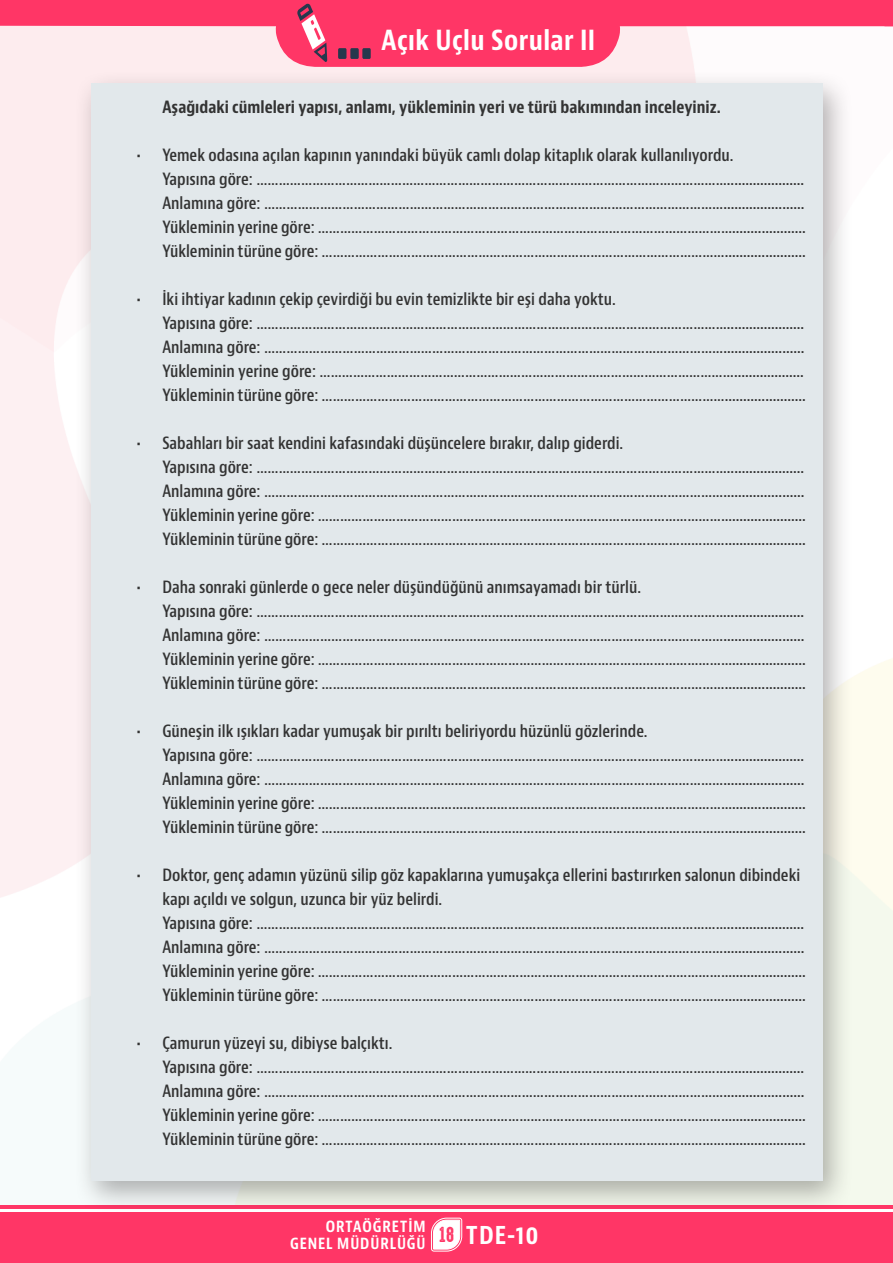
<style>
.page{position:relative;width:893px;height:1263px;background:#fff}
.page>*{position:absolute;margin:0;border:0;box-sizing:border-box;transform-origin:0 0}
.etkinlikadı{font:700 condensed 27px "Bernino Sans";letter-spacing:.015em;color:#fff}
.t1{font:700 condensed 24px "Bernino Sans";color:#fff}
.coktansecmeli_madde{font:600 condensed 16.5px/24px "Bernino Sans";color:#333}
.coktansecmeli_madde-2{font:700 condensed 16.5px "Bernino Sans";color:#333}
.t2{font:700 condensed 15px/17.2px "Bernino Sans";letter-spacing:.06em;color:#fff;text-align:right}
.s1{font-family:"High Voltage Rough";font-weight:400;font-stretch:normal;font-size:19.5px;color:#ff3666}
</style>
<div class="page">
<hr style="left:0;top:1205px;width:893px;height:4px;background:#ff3666">
<div style="left:0;top:1212px;width:893px;height:51px;background:#ff3666"></div>
<svg style="left:0;top:0;width:893px;height:67px;background:#fe819e"></svg>
<svg style="left:430px;top:1217px;width:33px;height:35px"></svg>
<svg style="left:338px;top:48px;width:33px;height:11px"></svg>
<svg style="left:297px;top:3px;width:30px;height:59px"></svg>
<div style="left:74px;top:70px;width:779px;height:1145px;background:#231f20;opacity:.35"></div>
<div style="left:91px;top:83px;width:732px;height:1097px;background:#e2e8eb"></div>
<p class="etkinlikadı" style="left:382px;top:24px;width:215px">Açık Uçlu Sorular II</p>
<p class="coktansecmeli_madde-2" style="left:162px;top:97px;width:560px">Aşağıdaki cümleleri yapısı, anlamı, yükleminin yeri ve türü bakımından inceleyiniz.</p>
<p class="coktansecmeli_madde" style="left:137px;top:144px;width:598px">• Yemek odasına açılan kapının yanındaki büyük camlı dolap kitaplık olarak kullanılıyordu.</p>
<p class="coktansecmeli_madde" style="left:162px;top:168px;width:643px">Yapısına göre: ……………………………………………………………………………………………………………….....................</p>
<p class="coktansecmeli_madde" style="left:162px;top:192px;width:643px">Anlamına göre: ……………………………………………………………………………………………………………......................</p>
<p class="coktansecmeli_madde" style="left:162px;top:216px;width:645px">Yükleminin yerine göre: …………………………………………………………………………………………………....................</p>
<p class="coktansecmeli_madde" style="left:162px;top:240px;width:645px">Yükleminin türüne göre: ………………………………………………………………………………………………......................</p>
<p class="coktansecmeli_madde" style="left:137px;top:288px;width:481px">• İki ihtiyar kadının çekip çevirdiği bu evin temizlikte bir eşi daha yoktu.</p>
<p class="coktansecmeli_madde" style="left:162px;top:312px;width:643px">Yapısına göre: ……………………………………………………………………………………………………………….....................</p>
<p class="coktansecmeli_madde" style="left:162px;top:336px;width:643px">Anlamına göre: ……………………………………………………………………………………………………………......................<br>Yükleminin yerine göre: …………………………………………………………………………………………………...................</p>
<p class="coktansecmeli_madde" style="left:162px;top:384px;width:645px">Yükleminin türüne göre: ………………………………………………………………………………………………......................</p>
<p class="coktansecmeli_madde" style="left:137px;top:432px;width:488px">• Sabahları bir saat kendini kafasındaki düşüncelere bırakır, dalıp giderdi.</p>
<p class="coktansecmeli_madde" style="left:162px;top:456px;width:643px">Yapısına göre: ……………………………………………………………………………………………………………….....................</p>
<p class="coktansecmeli_madde" style="left:162px;top:480px;width:643px">Anlamına göre: ……………………………………………………………………………………………………………......................</p>
<p class="coktansecmeli_madde" style="left:162px;top:504px;width:645px">Yükleminin yerine göre: …………………………………………………………………………………………………....................</p>
<p class="coktansecmeli_madde" style="left:162px;top:528px;width:645px">Yükleminin türüne göre: ………………………………………………………………………………………………......................</p>
<p class="coktansecmeli_madde" style="left:137px;top:576px;width:506px">• Daha sonraki günlerde o gece neler düşündüğünü anımsayamadı bir türlü.</p>
<p class="coktansecmeli_madde" style="left:162px;top:600px;width:643px">Yapısına göre: ……………………………………………………………………………………………………………….....................</p>
<p class="coktansecmeli_madde" style="left:162px;top:624px;width:643px">Anlamına göre: ……………………………………………………………………………………………………………......................</p>
<p class="coktansecmeli_madde" style="left:162px;top:648px;width:645px">Yükleminin yerine göre: …………………………………………………………………………………………………....................</p>
<p class="coktansecmeli_madde" style="left:162px;top:672px;width:645px">Yükleminin türüne göre: ………………………………………………………………………………………………......................</p>
<p class="coktansecmeli_madde" style="left:137px;top:720px;width:512px">• Güneşin ilk ışıkları kadar yumuşak bir pırıltı beliriyordu hüzünlü gözlerinde.</p>
<p class="coktansecmeli_madde" style="left:162px;top:744px;width:643px">Yapısına göre: ……………………………………………………………………………………………………………….....................</p>
<p class="coktansecmeli_madde" style="left:162px;top:768px;width:643px">Anlamına göre: ……………………………………………………………………………………………………………......................</p>
<p class="coktansecmeli_madde" style="left:162px;top:792px;width:645px">Yükleminin yerine göre: …………………………………………………………………………………………………....................</p>
<p class="coktansecmeli_madde" style="left:162px;top:816px;width:645px">Yükleminin türüne göre: ………………………………………………………………………………………………......................</p>
<p class="coktansecmeli_madde" style="left:137px;top:864px;width:665px">• Doktor, genç adamın yüzünü silip göz kapaklarına yumuşakça ellerini bastırırken salonun dibindeki</p>
<p class="coktansecmeli_madde" style="left:162px;top:888px;width:281px">kapı açıldı ve solgun, uzunca bir yüz belirdi.</p>
<p class="coktansecmeli_madde" style="left:162px;top:912px;width:643px">Yapısına göre: ……………………………………………………………………………………………………………….....................</p>
<p class="coktansecmeli_madde" style="left:162px;top:936px;width:643px">Anlamına göre: ……………………………………………………………………………………………………………......................</p>
<p class="coktansecmeli_madde" style="left:162px;top:960px;width:645px">Yükleminin yerine göre: …………………………………………………………………………………………………....................</p>
<p class="coktansecmeli_madde" style="left:162px;top:984px;width:645px">Yükleminin türüne göre: ………………………………………………………………………………………………......................</p>
<p class="coktansecmeli_madde" style="left:137px;top:1032px;width:257px">• Çamurun yüzeyi su, dibiyse balçıktı.</p>
<p class="coktansecmeli_madde" style="left:162px;top:1056px;width:643px">Yapısına göre: ……………………………………………………………………………………………………………….....................</p>
<p class="coktansecmeli_madde" style="left:162px;top:1080px;width:643px">Anlamına göre: ……………………………………………………………………………………………………………......................</p>
<p class="coktansecmeli_madde" style="left:162px;top:1104px;width:645px">Yükleminin yerine göre: …………………………………………………………………………………………………....................</p>
<p class="coktansecmeli_madde" style="left:162px;top:1128px;width:645px">Yükleminin türüne göre: ………………………………………………………………………………………………......................</p>
<p class="t2" style="left:290px;top:1218px;width:137px">ORTAÖĞRETİM<br>GENEL MÜDÜRLÜĞÜ</p>
<h2 class="t1" style="left:439px;top:1221px;width:101px"><span class="s1">18</span> TDE-10</h2>
</div>
